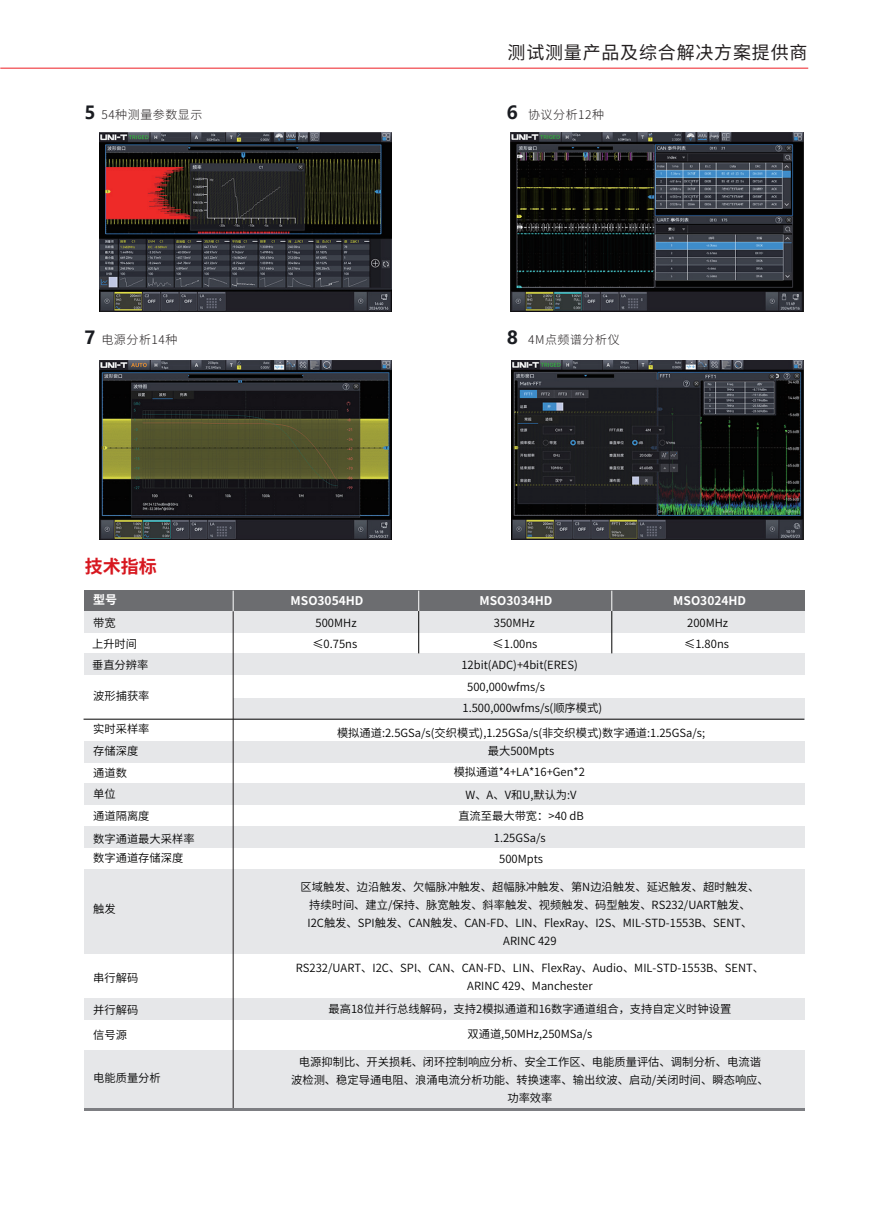
<style>
.page{position:relative;width:893px;height:1212px;background:#fff}
.page>*{position:absolute;margin:0;border:0;box-sizing:border-box;transform-origin:0 0}
.t1{font:18px "Source Han Sans CN";letter-spacing:.045em;color:#231f20}
.t2{font:700 18px "Source Han Sans CN";color:#d7171f}
.t3{font:300 12px "Source Han Sans CN";letter-spacing:.045em;color:#231f20}
.t4{font:700 12px "Source Han Sans CN";color:#fff}
.t5{font:11.25px/18px "Source Han Sans CN";color:#030303;text-align:center}
.s1{font-family:"Microsoft Ya Hei";font-weight:700;font-size:18px;color:#1a1c21}
</style>
<div class="page">
<div style="left:85px;top:611px;width:720px;height:22px;background:#e6e7e9"></div>
<div style="left:85px;top:653px;width:720px;height:22px;background:#e6e7e9"></div>
<div style="left:85px;top:741px;width:720px;height:21px;background:#e6e7e9"></div>
<div style="left:233px;top:698px;width:572px;height:21px;background:#e6e7e9"></div>
<div style="left:85px;top:783px;width:720px;height:22px;background:#e6e7e9"></div>
<div style="left:85px;top:826px;width:720px;height:21px;background:#e6e7e9"></div>
<div style="left:85px;top:999px;width:720px;height:21px;background:#e6e7e9"></div>
<div style="left:85px;top:1050px;width:720px;height:59px;background:#e6e7e9"></div>
<div style="left:85px;top:869px;width:720px;height:84px;background:#e6e7e9"></div>
<div style="left:85px;top:590px;width:720px;height:21px;background:#6c6d70"></div>
<svg style="left:233px;top:591px;width:1px;height:20px"></svg>
<svg style="left:418px;top:591px;width:1px;height:20px"></svg>
<svg style="left:611px;top:591px;width:1px;height:20px"></svg>
<hr style="left:418px;top:611px;width:1px;height:42px;background:#030303">
<hr style="left:84px;top:719px;width:720px;height:1px;background:#030303">
<hr style="left:611px;top:611px;width:1px;height:42px;background:#030303">
<hr style="left:233px;top:611px;width:1px;height:497px;background:#231f20">
<hr style="left:0;top:68px;width:808px;height:1px;background:#ee1d23">
<img style="left:99px;top:133px;width:293px;height:179px">
<img style="left:511px;top:133px;width:292px;height:179px">
<img style="left:99px;top:361px;width:293px;height:178px">
<img style="left:512px;top:361px;width:291px;height:179px">
<hr style="left:85px;top:1108px;width:720px;height:3px;background:#7d7e82">
<h1 class="t1" style="left:508px;top:42px;width:301px">测试测量产品及综合解决方案提供商</h1>
<p class="t3" style="left:84px;top:108px;width:119px"><span class="s1">5</span> 54种测量参数显示</p>
<p class="t3" style="left:507px;top:108px;width:99px"><span class="s1">6</span> 协议分析12种</p>
<p class="t3" style="left:84px;top:333px;width:94px"><span class="s1">7</span> 电源分析14种</p>
<p class="t3" style="left:507px;top:333px;width:114px"><span class="s1">8</span> 4M点频谱分析仪</p>
<h1 class="t2" style="left:85px;top:556px;width:73px">技术指标</h1>
<p class="t4" style="left:93px;top:593px;width:25px">型号</p>
<p class="t4" style="left:291px;top:594px;width:74px">MSO3054HD</p>
<p class="t4" style="left:480px;top:594px;width:74px">MSO3034HD</p>
<p class="t4" style="left:673px;top:594px;width:74px">MSO3024HD</p>
<p class="t5" style="left:92px;top:612px;width:58px;line-height:21.1px;text-align:left">带宽<br>上升时间垂直分辨率</p>
<p class="t5" style="left:93px;top:687px;width:58px">波形捕获率</p>
<p class="t5" style="left:93px;top:718px;width:103px;line-height:21.9px;text-align:left">实时采样率<br>存储深度<br>通道数<br>单位<br>通道隔离度<br>数字通道最大采样率</p>
<p class="t5" style="left:93px;top:849px;width:92px">数字通道存储深度</p>
<p class="t5" style="left:316px;top:614px;width:43px">500MHz</p>
<p class="t5" style="left:494px;top:614px;width:43px">350MHz</p>
<p class="t5" style="left:687px;top:614px;width:43px">200MHz</p>
<p class="t5" style="left:312px;top:635px;width:46px">≤0.75ns</p>
<p class="t5" style="left:493px;top:635px;width:46px">≤1.00ns</p>
<p class="t5" style="left:684px;top:635px;width:46px">≤1.80ns</p>
<p class="t5" style="left:461px;top:656px;width:118px">12bit(ADC)+4bit(ERES)</p>
<p class="t5" style="left:463px;top:676px;width:141px;line-height:21.6px;text-align:left;text-indent:5px">500,000wfms/s<br>1.500,000wfms/s(顺序模式)</p>
<p class="t5" style="left:337px;top:724px;width:370px">模拟通道:2.5GSa/s(交织模式),1.25GSa/s(非交织模式)数字通道:1.25GSa/s;</p>
<p class="t5" style="left:488px;top:742px;width:68px">最大500Mpts</p>
<p class="t5" style="left:454px;top:761px;width:133px;line-height:22.8px">模拟通道*4+LA*16+Gen*2<br>W、A、V和U,默认为:V</p>
<p class="t5" style="left:458px;top:807px;width:127px">直流至最大带宽：&gt;40 dB</p>
<p class="t5" style="left:494px;top:829px;width:53px">1.25GSa/s</p>
<p class="t5" style="left:499px;top:850px;width:45px">500Mpts</p>
<p class="t5" style="left:93px;top:900px;width:24px">触发</p>
<p class="t5" style="left:93px;top:969px;width:47px">串行解码</p>
<p class="t5" style="left:93px;top:1001px;width:47px">并行解码</p>
<p class="t5" style="left:93px;top:1026px;width:35px">信号源</p>
<p class="t5" style="left:93px;top:1069px;width:69px">电能质量分析</p>
<p class="t5" style="left:301px;top:878px;width:460px">区域触发、边沿触发、欠幅脉冲触发、超幅脉冲触发、第N边沿触发、延迟触发、超时触发、持续时间、建立/保持、脉宽触发、斜率触发、视频触发、码型触发、RS232/UART触发、I2C触发、SPI触发、CAN触发、CAN-FD、LIN、FlexRay、I2S、MIL-STD-1553B、SENT、ARINC 429</p>
<p class="t5" style="left:296px;top:958px;width:470px">RS232/UART、I2C、SPI、CAN、CAN-FD、LIN、FlexRay、Audio、MIL-STD-1553B、SENT、<br>ARINC 429、Manchester</p>
<p class="t5" style="left:329px;top:1000px;width:404px">最高18位并行总线解码，支持2模拟通道和16数字通道组合，支持自定义时钟设置</p>
<p class="t5" style="left:467px;top:1025px;width:126px">双通道,50MHz,250MSa/s</p>
<p class="t5" style="left:291px;top:1053px;width:479px">电源抑制比、开关损耗、闭环控制响应分析、安全工作区、电能质量评估、调制分析、电流谐<br>波检测、稳定导通电阻、浪涌电流分析功能、转换速率、输出纹波、启动/关闭时间、瞬态响应、功率效率</p>
</div>
